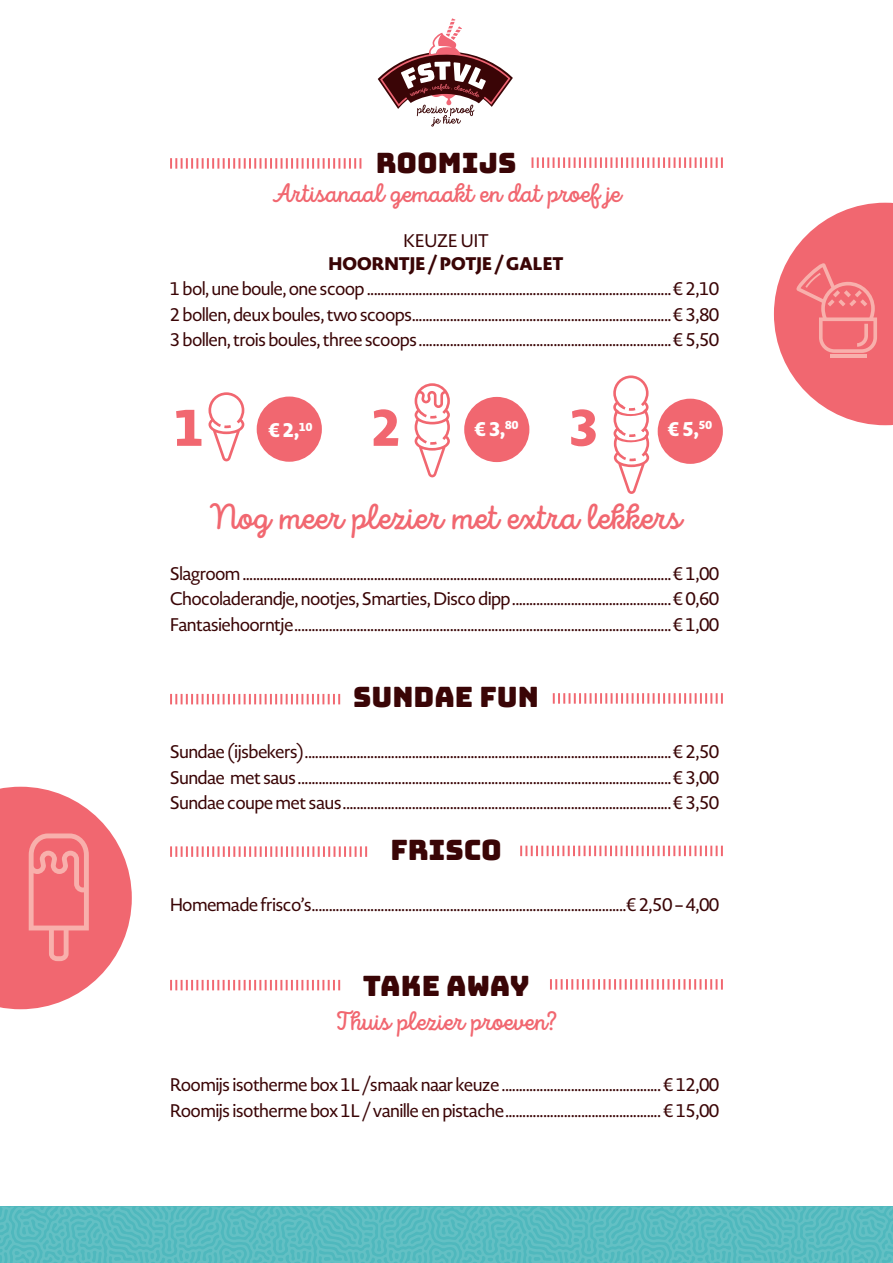
<style>
.page{position:relative;width:893px;height:1263px;background:#fff}
.page>*{position:absolute;margin:0;border:0;box-sizing:border-box;transform-origin:0 0}
.t1{font:900 50.7px "Novel Display";color:#f16770}
.t2{font:500 36px "Intro Script Demo";color:#f16770}
.t3{font:28.05px "Bungee";color:#3a0506}
.t4{font:500 26.7px "Intro Script Demo";color:#f16770}
.t5{font:900 19.5px "Novel Display";color:#fff}
.t6{font:500 18px/25.5px "Novel Display";color:#3a0506;text-align:justify}
.t7{font:900 18px "Novel Display";color:#3a0506}
</style>
<div class="page">
<svg style="left:0;top:1206px;width:893px;height:57px;background:#59bcc0"></svg>
<svg style="left:170px;top:158px;width:191px;height:11px"></svg>
<svg style="left:531px;top:157px;width:192px;height:11px"></svg>
<svg style="left:170px;top:694px;width:170px;height:10px"></svg>
<svg style="left:553px;top:693px;width:170px;height:11px"></svg>
<svg style="left:170px;top:980px;width:170px;height:10px"></svg>
<svg style="left:550px;top:979px;width:173px;height:11px"></svg>
<svg style="left:378px;top:18px;width:135px;height:109px"></svg>
<svg style="left:170px;top:846px;width:197px;height:11px"></svg>
<svg style="left:520px;top:846px;width:203px;height:10px"></svg>
<div style="left:257px;top:396px;width:65px;height:66px;background:#f16770;border-radius:50%"></div>
<div style="left:464px;top:397px;width:65px;height:65px;background:#f16770;border-radius:50%"></div>
<div style="left:658px;top:399px;width:65px;height:65px;background:#f16770;border-radius:50%"></div>
<svg style="left:415px;top:383px;width:35px;height:94px"></svg>
<svg style="left:208px;top:392px;width:36px;height:69px"></svg>
<svg style="left:613px;top:375px;width:36px;height:119px"></svg>
<svg style="left:0;top:787px;width:132px;height:222px"></svg>
<svg style="left:774px;top:203px;width:119px;height:222px"></svg>
<h3 class="t3" style="left:376px;top:147px;width:142px">ROOMIJS</h3>
<h3 class="t4" style="left:271px;top:178px;width:351px">Artisanaal gemaakt en dat proef je</h3>
<p class="t6" style="left:403px;top:229px;width:87px">KEUZE UIT</p>
<p class="t7" style="left:329px;top:251px;width:236px">HOORNTJE / POTJE / GALET</p>
<p class="t6" style="left:170px;top:277px;width:550px">1 bol, une boule, one scoop ........................................................................................€ 2,10<br>2 bollen, deux boules, two scoops...........................................................................€ 3,80<br>3 bollen, trois boules, three scoops.........................................................................€ 5,50</p>
<h1 class="t1" style="left:175px;top:394px;width:31px">1</h1>
<h1 class="t1" style="left:371px;top:394px;width:31px">2</h1>
<h1 class="t1" style="left:569px;top:394px;width:31px">3</h1>
<p class="t5" style="left:268px;top:417px;width:45px">€ 2,<sup>10</sup></p>
<p class="t5" style="left:474px;top:416px;width:45px">€ 3,<sup>80</sup></p>
<p class="t5" style="left:668px;top:416px;width:45px">€ 5,<sup>50</sup></p>
<h2 class="t2" style="left:211px;top:496px;width:471px">Nog meer plezier met extra lekkers</h2>
<p class="t6" style="left:170px;top:561px;width:550px">Slagroom............................................................................................................................€ 1,00<br>Chocoladerandje, nootjes, Smarties, Disco dipp..............................................€ 0,60<br>Fantasiehoorntje.............................................................................................................€ 1,00</p>
<h3 class="t3" style="left:353px;top:681px;width:187px">SUNDAE FUN</h3>
<p class="t6" style="left:170px;top:740px;width:550px">Sundae (ijsbekers)..........................................................................................................€ 2,50<br>Sundae met saus ............................................................................................................€ 3,00<br>Sundae coupe met saus...............................................................................................€ 3,50</p>
<h3 class="t3" style="left:390px;top:834px;width:113px">FRISCO</h3>
<p class="t6" style="left:170px;top:893px;width:550px">Homemade frisco’s...........................................................................................€ 2,50 – 4,00</p>
<h3 class="t3" style="left:363px;top:970px;width:168px">TAKE AWAY</h3>
<h3 class="t4" style="left:335px;top:1005px;width:224px">Thuis plezier proeven?</h3>
<p class="t6" style="left:170px;top:1073px;width:551px">Roomijs isotherme box 1L /smaak naar keuze .............................................. € 12,00<br>Roomijs isotherme box 1L / vanille en pistache............................................. € 15,00</p>
</div>
